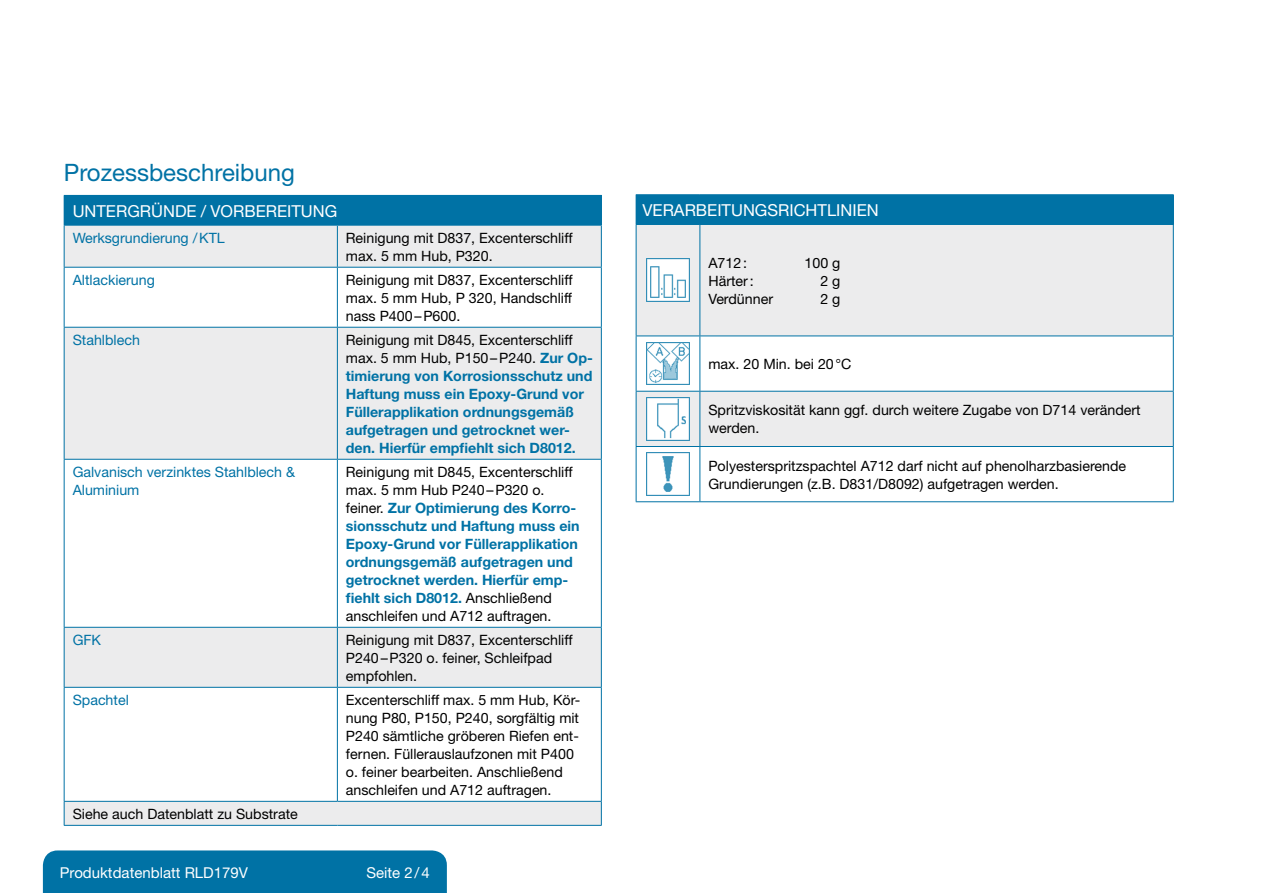
<style>
.page{position:relative;width:1263px;height:893px;background:#fff}
.page>*{position:absolute;margin:0;border:0;box-sizing:border-box;transform-origin:0 0}
.t1{font:24px "Helvetica Neue";color:#0072a5}
.t2{font:16.5px "Helvetica Neue";color:#fff}
.t3{font:15px "Helvetica Neue";color:#fff}
.t4{font:14.25px/18px "Helvetica Neue";color:#000}
.t5{font:700 14.25px/18px "Helvetica Neue";color:#0072a5}
.t6{font:14.25px/18px "Helvetica Neue";color:#0072a5}
.s1{font-weight:400;color:#000}
</style>
<div class="page">
<div style="left:43px;top:850px;width:404px;height:43px;background:#0072a5"></div>
<div style="left:636px;top:195px;width:537px;height:29px;background:#0072a5"></div>
<svg style="left:637px;top:225px;width:536px;height:221px;fill:#ececed"></svg>
<hr style="left:636px;top:194px;width:64px;height:1px;background:#0072a5">
<hr style="left:700px;top:194px;width:474px;height:1px;background:#0072a5">
<svg style="left:1173px;top:195px;width:1px;height:29px"></svg>
<hr style="left:636px;top:225px;width:1px;height:111px;background:#0072a5">
<hr style="left:636px;top:224px;width:64px;height:1px;background:#0072a5">
<hr style="left:699px;top:225px;width:1px;height:111px;background:#0072a5">
<hr style="left:700px;top:224px;width:474px;height:1px;background:#0072a5">
<hr style="left:1173px;top:225px;width:1px;height:111px;background:#0072a5">
<hr style="left:636px;top:336px;width:1px;height:55px;background:#0072a5">
<hr style="left:636px;top:336px;width:64px;height:1px;background:#0072a5">
<hr style="left:699px;top:336px;width:1px;height:55px;background:#0072a5">
<hr style="left:700px;top:336px;width:474px;height:1px;background:#0072a5">
<hr style="left:1173px;top:336px;width:1px;height:55px;background:#0072a5">
<hr style="left:636px;top:392px;width:1px;height:54px;background:#0072a5">
<hr style="left:636px;top:391px;width:64px;height:1px;background:#0072a5">
<hr style="left:699px;top:392px;width:1px;height:54px;background:#0072a5">
<hr style="left:700px;top:391px;width:474px;height:1px;background:#0072a5">
<hr style="left:1173px;top:392px;width:1px;height:54px;background:#0072a5">
<hr style="left:636px;top:447px;width:1px;height:54px;background:#0072a5">
<hr style="left:636px;top:446px;width:64px;height:1px;background:#0072a5">
<hr style="left:636px;top:501px;width:64px;height:1px;background:#0072a5">
<hr style="left:699px;top:447px;width:1px;height:54px;background:#0072a5">
<hr style="left:700px;top:446px;width:474px;height:1px;background:#0072a5">
<hr style="left:1173px;top:447px;width:1px;height:54px;background:#0072a5">
<hr style="left:700px;top:501px;width:474px;height:1px;background:#0072a5">
<img style="left:647px;top:259px;width:42px;height:42px">
<img style="left:647px;top:342px;width:42px;height:43px">
<img style="left:647px;top:398px;width:42px;height:42px">
<img style="left:647px;top:453px;width:42px;height:42px">
<div style="left:64px;top:195px;width:537px;height:30px;background:#0072a5"></div>
<svg style="left:65px;top:226px;width:536px;height:599px"></svg>
<hr style="left:337px;top:195px;width:265px;height:1px;background:#0072a5">
<svg style="left:601px;top:196px;width:1px;height:29px"></svg>
<hr style="left:64px;top:226px;width:1px;height:41px;background:#0072a5">
<hr style="left:64px;top:225px;width:273px;height:1px;background:#0072a5">
<hr style="left:337px;top:225px;width:265px;height:1px;background:#0072a5">
<hr style="left:337px;top:226px;width:1px;height:41px;background:#0072a5">
<hr style="left:601px;top:226px;width:1px;height:41px;background:#0072a5">
<hr style="left:64px;top:268px;width:1px;height:59px;background:#0072a5">
<hr style="left:64px;top:267px;width:273px;height:1px;background:#0072a5">
<hr style="left:337px;top:267px;width:265px;height:1px;background:#0072a5">
<hr style="left:337px;top:268px;width:1px;height:59px;background:#0072a5">
<hr style="left:601px;top:268px;width:1px;height:59px;background:#0072a5">
<hr style="left:64px;top:328px;width:1px;height:131px;background:#0072a5">
<hr style="left:64px;top:327px;width:273px;height:1px;background:#0072a5">
<hr style="left:337px;top:327px;width:265px;height:1px;background:#0072a5">
<hr style="left:337px;top:328px;width:1px;height:131px;background:#0072a5">
<hr style="left:601px;top:328px;width:1px;height:131px;background:#0072a5">
<hr style="left:64px;top:460px;width:1px;height:167px;background:#0072a5">
<hr style="left:64px;top:459px;width:273px;height:1px;background:#0072a5">
<hr style="left:337px;top:459px;width:265px;height:1px;background:#0072a5">
<hr style="left:337px;top:460px;width:1px;height:167px;background:#0072a5">
<hr style="left:601px;top:460px;width:1px;height:167px;background:#0072a5">
<hr style="left:64px;top:628px;width:1px;height:59px;background:#0072a5">
<hr style="left:64px;top:627px;width:273px;height:1px;background:#0072a5">
<hr style="left:337px;top:627px;width:265px;height:1px;background:#0072a5">
<hr style="left:337px;top:628px;width:1px;height:59px;background:#0072a5">
<hr style="left:601px;top:628px;width:1px;height:59px;background:#0072a5">
<hr style="left:64px;top:688px;width:1px;height:113px;background:#0072a5">
<hr style="left:64px;top:687px;width:273px;height:1px;background:#0072a5">
<hr style="left:337px;top:687px;width:265px;height:1px;background:#0072a5">
<hr style="left:337px;top:688px;width:1px;height:113px;background:#0072a5">
<hr style="left:601px;top:688px;width:1px;height:113px;background:#0072a5">
<svg style="left:64px;top:802px;width:1px;height:23px"></svg>
<hr style="left:64px;top:801px;width:273px;height:1px;background:#0072a5">
<hr style="left:337px;top:801px;width:265px;height:1px;background:#0072a5">
<svg style="left:601px;top:802px;width:1px;height:23px"></svg>
<hr style="left:64px;top:825px;width:273px;height:1px;background:#0072a5">
<hr style="left:337px;top:825px;width:265px;height:1px;background:#0072a5">
<h1 class="t1" style="left:64px;top:158px;width:233px">Prozessbeschreibung</h1>
<p class="t2" style="left:73px;top:201px;width:24px">Untergr</p>
<p class="t2" style="left:151px;top:201px;width:20px">ünde</p>
<p class="t2" style="left:201px;top:201px;width:44px">/ Vorbereitung</p>
<p class="t6" style="left:73px;top:229px;width:154px">Werksgrundierung /KTL</p>
<p class="t4" style="left:346px;top:229px;width:228px">Reinigung mit D837, Excenterschliff max. 5 mm Hub, P320.</p>
<p class="t6" style="left:73px;top:271px;width:84px">Altlackierung</p>
<p class="t4" style="left:346px;top:271px;width:228px;text-align:justify">Reinigung mit D837, Excenterschliff max. 5 mm Hub, P 320, Handschliff nass P400–P600.</p>
<p class="t6" style="left:73px;top:331px;width:69px">Stahlblech</p>
<p class="t5" style="left:346px;top:330px;width:248px"><span class="s1">Reinigung mit D845, Excenterschliff max. 5 mm Hub, P150–P240.</span> Zur Op&shy;timierung von Korrosionsschutz und Haftung muss ein Epoxy-Grund vor Füllerapplikation ordnungsgemäß aufgetragen und getrocknet wer&shy;den. Hierfür empfiehlt sich D8012.</p>
<p class="t6" style="left:73px;top:463px;width:224px">Galvanisch verzinktes Stahlblech &amp;<br>Aluminium</p>
<p class="t5" style="left:346px;top:462px;width:235px"><span class="s1">Reinigung mit D845, Excenterschliff max. 5 mm Hub P240–P320 o. feiner.</span> Zur Optimierung des Korro&shy;sionsschutz und Haftung muss ein Epoxy-Grund vor Füllerapplikation ordnungsgemäß aufgetragen und getrocknet werden. Hierfür emp&shy;fiehlt sich D8012. <span class="s1">Anschließend anschleifen und A712 auftragen.</span></p>
<p class="t6" style="left:73px;top:631px;width:30px">GFK</p>
<p class="t4" style="left:346px;top:631px;width:228px">Reinigung mit D837, Excenterschliff<br>P240–P320 o. feiner, Schleifpad empfohlen.</p>
<p class="t6" style="left:73px;top:691px;width:58px">Spachtel</p>
<p class="t4" style="left:346px;top:691px;width:236px">Excenterschliff max. 5 mm Hub, Kör&shy;nung P80, P150, P240, sorgfältig mit P240 sämtliche gröberen Riefen ent&shy;fernen. Füllerauslaufzonen mit P400 o. feiner bearbeiten. Anschließend anschleifen und A712 auftragen.</p>
<p class="t4" style="left:73px;top:805px;width:227px">Siehe auch Datenblatt zu Substrate</p>
<p class="t3" style="left:60px;top:864px;width:190px">Produktdatenblatt RLD179V</p>
<p class="t3" style="left:366px;top:864px;width:65px">Seite 2/4</p>
<p class="t2" style="left:642px;top:200px;width:238px">VERARBEITUNGsRICHTLINIEN</p>
<p class="t4" style="left:708px;top:254px;width:40px">A712:</p>
<p class="t4" style="left:804px;top:254px;width:37px">100 g</p>
<p class="t4" style="left:708px;top:272px;width:47px">Härter:</p>
<p class="t4" style="left:820px;top:272px;width:22px">2 g</p>
<p class="t4" style="left:708px;top:290px;width:66px">Verdünner</p>
<p class="t4" style="left:820px;top:290px;width:22px">2 g</p>
<p class="t4" style="left:708px;top:355px;width:145px">max. 20 Min. bei 20°C</p>
<p class="t4" style="left:708px;top:401px;width:434px">Spritzviskosität kann ggf. durch weitere Zugabe von D714 verändert werden.</p>
<p class="t4" style="left:708px;top:456px;width:419px">Polyesterspritzspachtel A712 darf nicht auf phenolharzbasierende<br>Grundierungen (z.B. D831/D8092) aufgetragen werden.</p>
</div>
